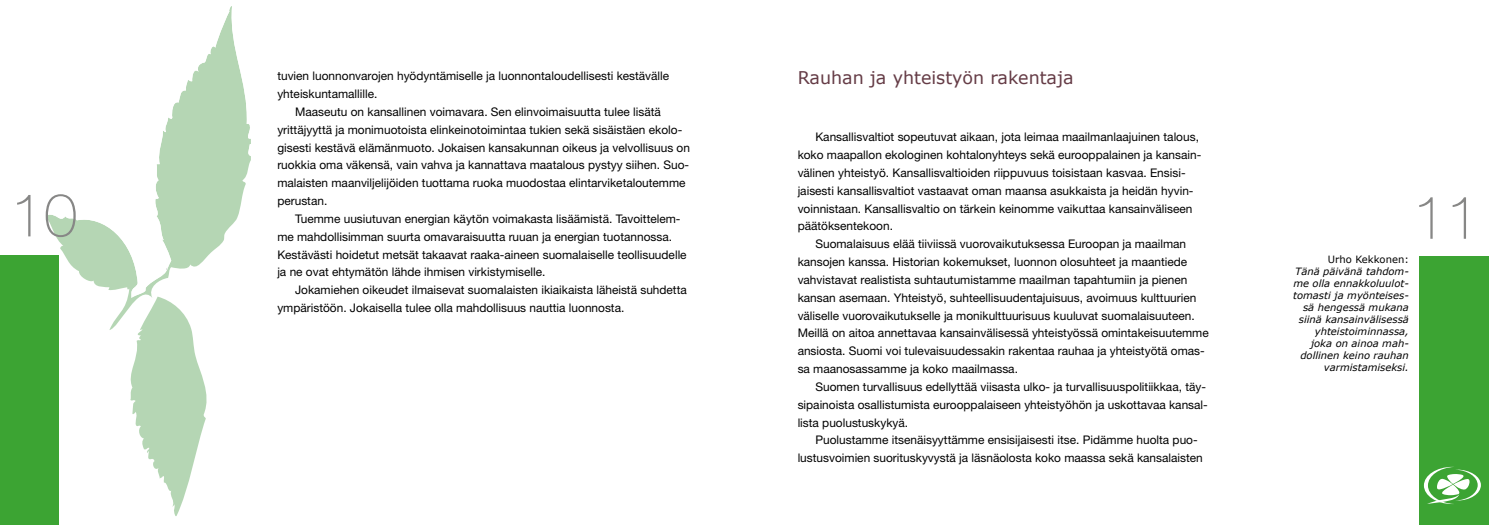
<style>
.page{position:relative;width:1489px;height:525px;background:#fff}
.page>*{position:absolute;margin:0;border:0;box-sizing:border-box;transform-origin:0 0}
.t1{font:100 60px "Helvetica Neue LT";color:#878786}
.t2{font:17.5px "Verdana";color:#653c46}
.t3{font:11.88px/17.8px "Helvetica Neue LT";color:#000}
.t4{font:italic 10px/12px "Verdana";color:#000;text-align:right}
.t5{font:10px "Verdana";color:#000}
</style>
<div class="page">
<svg style="left:58px;top:156px;width:193px;height:174px"></svg>
<svg style="left:231px;top:6px;width:20px;height:150px"></svg>
<svg style="left:48px;top:7px;width:183px;height:291px"></svg>
<svg style="left:126px;top:296px;width:86px;height:220px"></svg>
<div style="left:0;top:255px;width:58px;height:269px;background:#3ca433"></div>
<div style="left:1418px;top:256px;width:70px;height:268px;background:#3ca433"></div>
<svg style="left:1423px;top:466px;width:57px;height:37px"></svg>
<h2 class="t2" style="left:797px;top:66px;width:277px">Rauhan ja yhteistyön rakentaja</h2>
<p class="t3" style="left:277px;top:67px;width:393px">tuvien luonnonvarojen hyödyntämiselle ja luonnontaloudellisesti kestävälle yhteiskuntamallille.</p>
<p class="t3" style="left:277px;top:103px;width:414px;text-indent:18px">Maaseutu on kansallinen voimavara. Sen elinvoimaisuutta tulee lisätä yrittäjyyttä ja monimuotoista elinkeinotoimintaa tukien sekä sisäistäen ekolo&shy;gisesti kestävä elämänmuoto. Jokaisen kansakunnan oikeus ja velvollisuus on ruokkia oma väkensä, vain vahva ja kannattava maatalous pystyy siihen. Suo&shy;malaisten maanviljelijöiden tuottama ruoka muodostaa elintarviketaloutemme perustan.</p>
<p class="t3" style="left:277px;top:209px;width:411px;text-indent:18px">Tuemme uusiutuvan energian käytön voimakasta lisäämistä. Tavoittelem&shy;me mahdollisimman suurta omavaraisuutta ruuan ja energian tuotannossa.<br>Kestävästi hoidetut metsät takaavat raaka-aineen suomalaiselle teollisuudelle ja ne ovat ehtymätön lähde ihmisen virkistymiselle.</p>
<p class="t3" style="left:277px;top:281px;width:411px;text-indent:18px">Jokamiehen oikeudet ilmaisevat suomalaisten ikiaikaista läheistä suhdetta ympäristöön. Jokaisella tulee olla mahdollisuus nauttia luonnosta.</p>
<p class="t3" style="left:797px;top:128px;width:405px;text-indent:18px">Kansallisvaltiot sopeutuvat aikaan, jota leimaa maailmanlaajuinen talous, koko maapallon ekologinen kohtalonyhteys sekä eurooppalainen ja kansain&shy;välinen yhteistyö. Kansallisvaltioiden riippuvuus toisistaan kasvaa. Ensisi&shy;jaisesti kansallisvaltiot vastaavat oman maansa asukkaista ja heidän hyvin&shy;voinnistaan. Kansallisvaltio on tärkein keinomme vaikuttaa kansainväliseen päätöksentekoon.</p>
<p class="t3" style="left:797px;top:235px;width:412px;text-indent:18px">Suomalaisuus elää tiiviissä vuorovaikutuksessa Euroopan ja maailman kansojen kanssa. Historian kokemukset, luonnon olosuhteet ja maantiede vahvistavat realistista suhtautumistamme maailman tapahtumiin ja pienen kansan asemaan. Yhteistyö, suhteellisuudentajuisuus, avoimuus kulttuurien väliselle vuorovaikutukselle ja monikulttuurisuus kuuluvat suomalaisuuteen.<br>Meillä on aitoa annettavaa kansainvälisessä yhteistyössä omintakeisuutemme ansiosta. Suomi voi tulevaisuudessakin rakentaa rauhaa ja yhteistyötä omas&shy;sa maanosassamme ja koko maailmassa.</p>
<p class="t3" style="left:797px;top:377px;width:411px;text-indent:18px">Suomen turvallisuus edellyttää viisasta ulko- ja turvallisuuspolitiikkaa, täy&shy;sipainoista osallistumista eurooppalaiseen yhteistyöhön ja uskottavaa kansal&shy;lista puolustuskykyä.</p>
<p class="t3" style="left:797px;top:431px;width:406px;text-indent:18px">Puolustamme itsenäisyyttämme ensisijaisesti itse. Pidämme huolta puo&shy;lustusvoimien suorituskyvystä ja läsnäolosta koko maassa sekä kansalaisten</p>
<h1 class="t1" style="left:11px;top:181px;width:68px">10</h1>
<h1 class="t1" style="left:1412px;top:183px;width:68px">11</h1>
<p class="t5" style="left:1327px;top:252px;width:83px">U rho Kekkonen:</p>
<p class="t4" style="left:1292px;top:265px;width:117px">Tänä päivänä tahdom&shy;me olla ennakkoluulot&shy;tomasti ja myönteises&shy;sä hengessä mukana siinä kansainvälisessä yhteistoiminnassa, joka on ainoa mah&shy;dollinen keino rauhan varmistamiseksi.</p>
</div>
